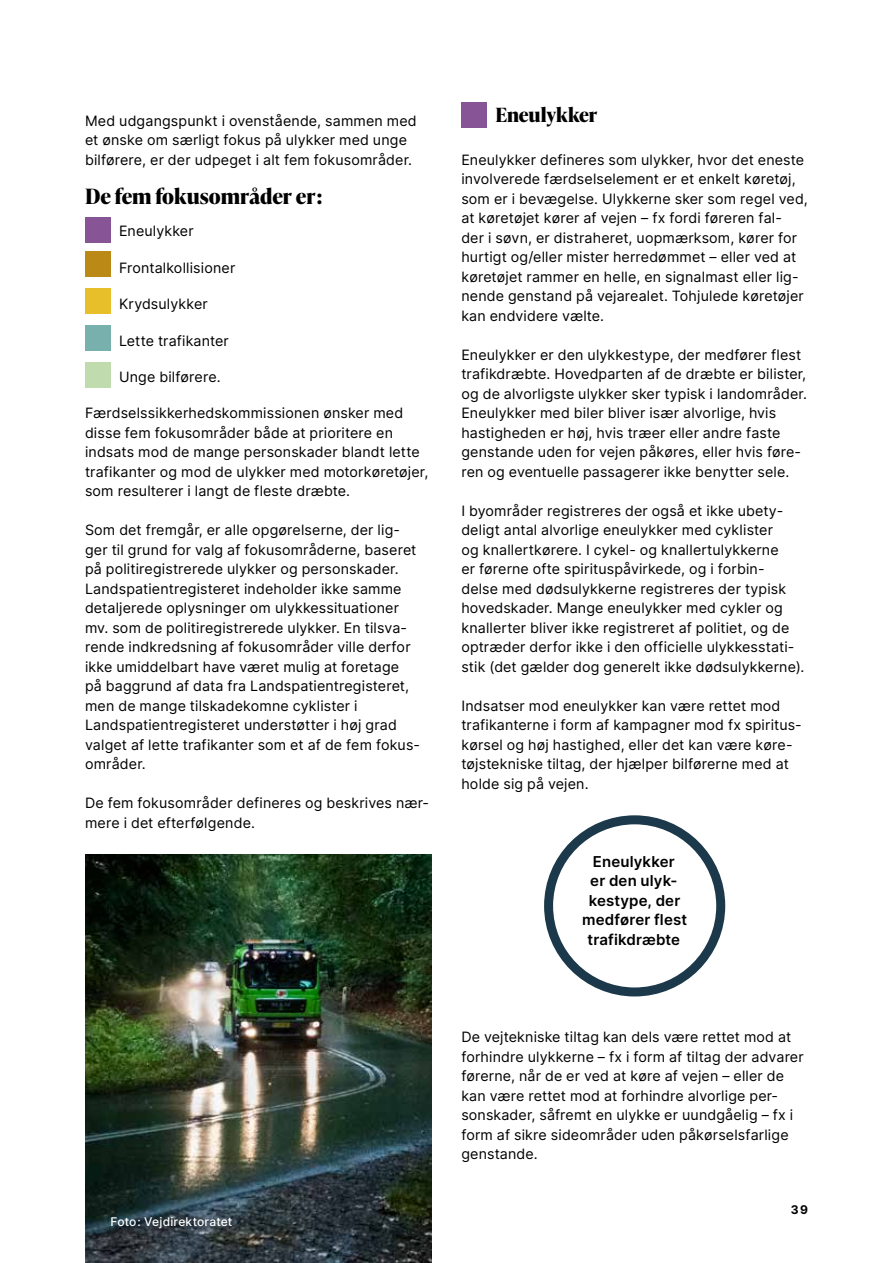
<style>
.page{position:relative;width:893px;height:1263px;background:#fff}
.page>*{position:absolute;margin:0;border:0;box-sizing:border-box;transform-origin:0 0}
.t1{font:700 21px "Ivy Presto Headline";letter-spacing:-.005em;color:#000}
.t2{font:700 19.5px "Ivy Presto Headline";letter-spacing:-.005em;color:#000}
.t3{font:15px/19.5px "Inter Regular 7";letter-spacing:.01em;color:#000;text-align:center}
.t4{font:14.25px/19.5px "Inter";letter-spacing:.01em;color:#000}
.t5{font:12px "Inter Regular 5";letter-spacing:.01em;color:#fff}
.t6{font:12px "Inter Regular 3";color:#000}
</style>
<div class="page">
<img style="left:85px;top:855px;width:347px;height:408px">
<div style="left:544px;top:815px;width:181px;height:181px;border:9px solid #1b394a;border-radius:50%"></div>
<div style="left:461px;top:102px;width:26px;height:26px;background:#875496"></div>
<div style="left:85px;top:288px;width:26px;height:26px;background:#e7bf2a"></div>
<div style="left:85px;top:252px;width:26px;height:25px;background:#ba8916"></div>
<div style="left:85px;top:217px;width:26px;height:26px;background:#875496"></div>
<div style="left:85px;top:325px;width:26px;height:26px;background:#78b0ae"></div>
<div style="left:85px;top:362px;width:26px;height:25px;background:#c0dcae"></div>
<p class="t4" style="left:85px;top:110px;width:333px">Med udgangspunkt i ovenstående, sammen med et ønske om særligt fokus på ulykker med unge bilførere, er der udpeget i alt fem fokusområder.</p>
<p class="t1" style="left:85px;top:181px;width:239px">De fem fokusområder er:</p>
<p class="t4" style="left:98px;top:221px;width:97px">• Eneulykker</p>
<p class="t4" style="left:98px;top:257px;width:139px">• Frontalkollisioner</p>
<p class="t4" style="left:98px;top:294px;width:111px">• Krydsulykker</p>
<p class="t4" style="left:98px;top:330px;width:133px">• Lette trafikanter</p>
<p class="t4" style="left:98px;top:367px;width:124px">• Unge bilførere.</p>
<p class="t4" style="left:85px;top:403px;width:345px">Færdselssikkerhedskommissionen ønsker med disse fem fokusområder både at prioritere en indsats mod de mange personskader blandt lette trafikanter og mod de ulykker med motorkøretøjer, som resulterer i langt de fleste dræbte.</p>
<p class="t4" style="left:85px;top:520px;width:336px">Som det fremgår, er alle opgørelserne, der lig&shy;ger til grund for valg af fokusområderne, baseret på politiregistrerede ulykker og personskader.<br>Landspatientregisteret indeholder ikke samme detaljerede oplysninger om ulykkessituationer mv. som de politiregistrerede ulykker. En tilsva&shy;rende indkredsning af fokusområder ville derfor ikke umiddelbart have været mulig at foretage<br>på baggrund af data fra Landspatientregisteret, men de mange tilskadekomne cyklister i Landspatientregisteret understøtter i høj grad valget af lette trafikanter som et af de fem fokus&shy;områder.</p>
<p class="t4" style="left:85px;top:793px;width:345px">De fem fokusområder defineres og beskrives nær&shy;mere i det efterfølgende.</p>
<h2 class="t2" style="left:495px;top:101px;width:104px">Eneulykker</h2>
<p class="t4" style="left:461px;top:150px;width:348px">Eneulykker defineres som ulykker, hvor det eneste involverede færdselselement er et enkelt køretøj, som er i bevægelse. Ulykkerne sker som regel ved, at køretøjet kører af vejen – fx fordi føreren fal&shy;der i søvn, er distraheret, uopmærksom, kører for hurtigt og/eller mister herredømmet – eller ved at køretøjet rammer en helle, en signalmast eller lig&shy;nende genstand på vejarealet. Tohjulede køretøjer kan endvidere vælte.</p>
<p class="t4" style="left:461px;top:345px;width:347px">Eneulykker er den ulykkestype, der medfører flest trafikdræbte. Hovedparten af de dræbte er bilister, og de alvorligste ulykker sker typisk i landområder.<br>Eneulykker med biler bliver især alvorlige, hvis hastigheden er høj, hvis træer eller andre faste genstande uden for vejen påkøres, eller hvis føre&shy;ren og eventuelle passagerer ikke benytter sele.</p>
<p class="t4" style="left:461px;top:500px;width:345px">I byområder registreres der også et ikke ubety&shy;deligt antal alvorlige eneulykker med cyklister<br>og knallertkørere. I cykel- og knallertulykkerne<br>er førerne ofte spirituspåvirkede, og i forbin&shy;delse med dødsulykkerne registreres der typisk hovedskader. Mange eneulykker med cykler og knallerter bliver ikke registreret af politiet, og de optræder derfor ikke i den officielle ulykkesstati&shy;stik (det gælder dog generelt ikke dødsulykkerne).</p>
<p class="t4" style="left:461px;top:695px;width:342px">Indsatser mod eneulykker kan være rettet mod trafikanterne i form af kampagner mod fx spiritus&shy;kørsel og høj hastighed, eller det kan være køre&shy;tøjstekniske tiltag, der hjælper bilførerne med at holde sig på vejen.</p>
<p class="t3" style="left:582px;top:851px;width:106px">Eneulykker<br>er den ulyk&shy;kestype, der medfører flest trafikdræbte</p>
<p class="t5" style="left:111px;top:1213px;width:123px">Foto: Vejdirektoratet</p>
<p class="t4" style="left:461px;top:1027px;width:344px">De vejtekniske tiltag kan dels være rettet mod at forhindre ulykkerne – fx i form af tiltag der advarer førerne, når de er ved at køre af vejen – eller de kan være rettet mod at forhindre alvorlige per&shy;sonskader, såfremt en ulykke er uundgåelig – fx i form af sikre sideområder uden påkørselsfarlige genstande.</p>
<p class="t6" style="left:791px;top:1200px;width:19px">39</p>
</div>
